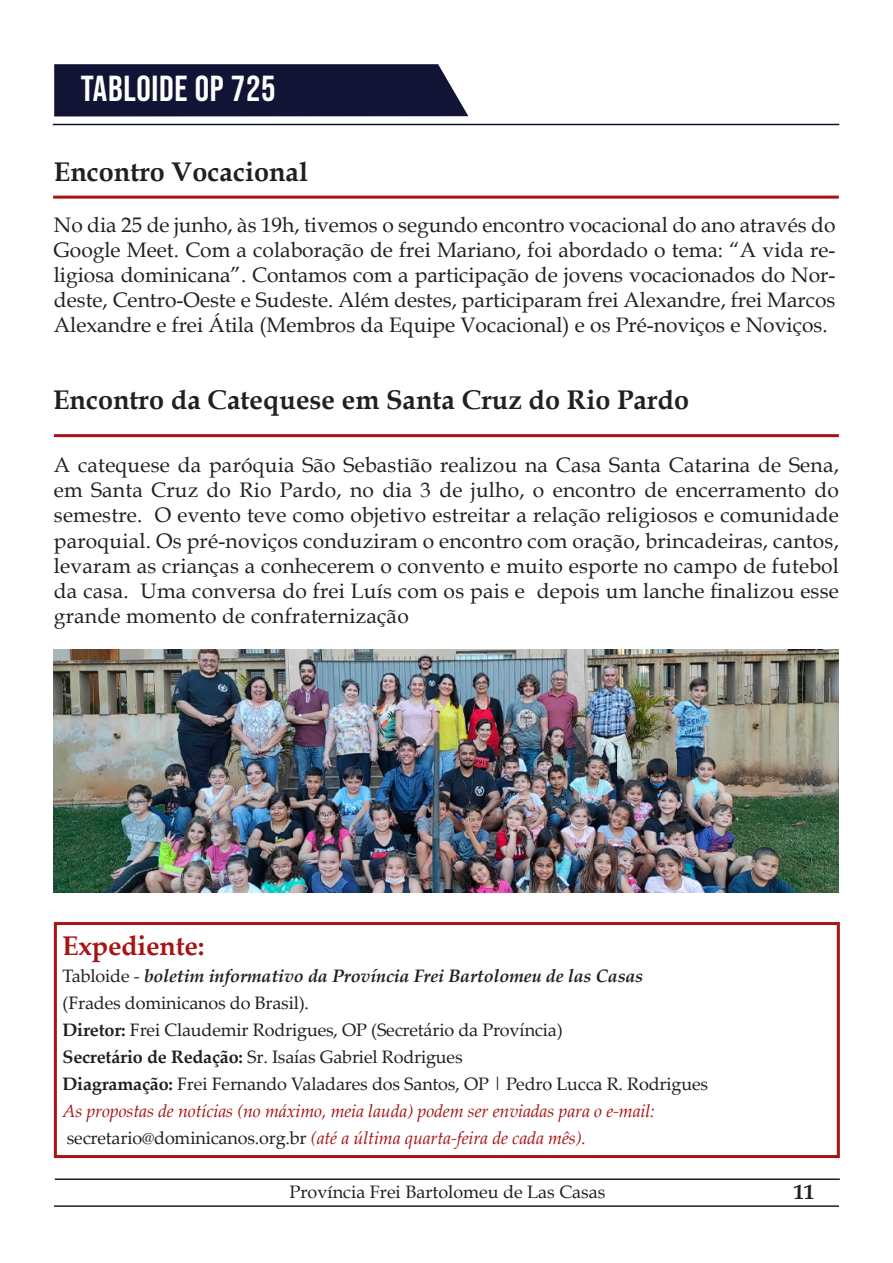
<style>
.page{position:relative;width:893px;height:1263px;background:#fff}
.page>*{position:absolute;margin:0;border:0;box-sizing:border-box;transform-origin:0 0}
.t1{font:36px "Bebas Neue";letter-spacing:.02em;color:#fff}
.t2{font:700 27px "Book Antiqua";color:#231f20}
.t3{font:700 27px "Palatino Linotype";letter-spacing:-.01em;color:#a71414}
.Corpo_do_Texto{font:21px/25.2px "Book Antiqua";letter-spacing:.005em;color:#231f20;text-align:justify}
.t4{font:700 21px "Book Antiqua";color:#231f20}
.t5{font:18px/27px "Palatino Linotype";letter-spacing:-.01em;color:#231f20}
.t6{font:italic 18px "Palatino Linotype";letter-spacing:-.01em;color:#a71414}
.t7{font:italic 700 18px "Palatino Linotype";letter-spacing:-.01em;color:#231f20}
.t8{font:18px "Book Antiqua";color:#231f20}
.s1{font-weight:400;font-style:normal}
.s2{font-weight:700}
.s3{font-style:italic;color:#a71414}
.s4{font-style:normal;color:#231f20}
</style>
<div class="page">
<svg style="left:54px;top:64px;width:415px;height:53px;background:#1d1f3f"></svg>
<hr style="left:53px;top:124px;width:786px;height:1px;background:#121435">
<hr style="left:55px;top:1178px;width:785px;height:2px;background:#231f20">
<hr style="left:54px;top:1205px;width:785px;height:2px;background:#231f20">
<div style="left:54px;top:922px;width:786px;height:236px;border:3px solid #a71414"></div>
<hr style="left:53px;top:196px;width:786px;height:3px;background:#a71414">
<hr style="left:54px;top:434px;width:785px;height:3px;background:#a71414">
<img style="left:54px;top:650px;width:785px;height:243px">
<h1 class="t1" style="left:81px;top:68px;width:196px">TABLOIDE OP 725</h1>
<p class="t2" style="left:54px;top:154px;width:256px">Encontro Vocacional</p>
<p class="Corpo_do_Texto" style="left:54px;top:211px;width:783px">No dia 25 de junho, às 19h, tivemos o segundo encontro vocacional do ano através do Google Meet. Com a colaboração de frei Mariano, foi abordado o tema: “A vida re&shy;ligiosa dominicana”. Contamos com a participação de jovens vocacionados do Nor&shy;deste, Centro-Oeste e Sudeste. Além destes, participaram frei Alexandre, frei Marcos Alexandre e frei Átila (Membros da Equipe Vocacional) e os Pré-noviços e Noviços.</p>
<p class="t2" style="left:53px;top:382px;width:637px">Encontro da Catequese em Santa Cruz do Rio Pardo</p>
<p class="Corpo_do_Texto" style="left:54px;top:452px;width:787px">A catequese da paróquia São Sebastião realizou na Casa Santa Catarina de Sena, em Santa Cruz do Rio Pardo, no dia 3 de julho, o encontro de encerramento do semestre. O evento teve como objetivo estreitar a relação religiosos e comunidade paroquial. Os pré-noviços conduziram o encontro com oração, brincadeiras, cantos, levaram as crianças a conhecerem o convento e muito esporte no campo de futebol da casa. Uma conversa do frei Luís com os pais e depois um lanche finalizou esse grande momento de confraternização</p>
<p class="t3" style="left:63px;top:926px;width:143px">Expediente:</p>
<p class="t7" style="left:63px;top:963px;width:582px"><span class="s1">Tabloide -</span> boletim informativo da Província Frei Bartolomeu de las Casas</p>
<p class="t5" style="left:63px;top:988px;width:502px">(Frades dominicanos do Brasil).<br><span class="s2">Diretor:</span> Frei Claudemir Rodrigues, OP (Secretário da Província)</p>
<p class="t5" style="left:63px;top:1042px;width:647px"><span class="s2">Secretário de Redação:</span> Sr. Isaías Gabriel Rodrigues<br><span class="s2">Diagramação:</span> Frei Fernando Valadares dos Santos, OP | Pedro Lucca R. Rodrigues<br><span class="s3">As propostas de notícias (no máximo, meia lauda) podem ser enviadas para o e-mail:</span></p>
<p class="t6" style="left:67px;top:1125px;width:521px"><span class="s4">secretario@dominicanos.org.br</span> (até a última quarta-feira de cada mês).</p>
<p class="t8" style="left:290px;top:1180px;width:317px">Província Frei Bartolomeu de Las Casas</p>
<p class="t4" style="left:794px;top:1177px;width:22px">11</p>
</div>
